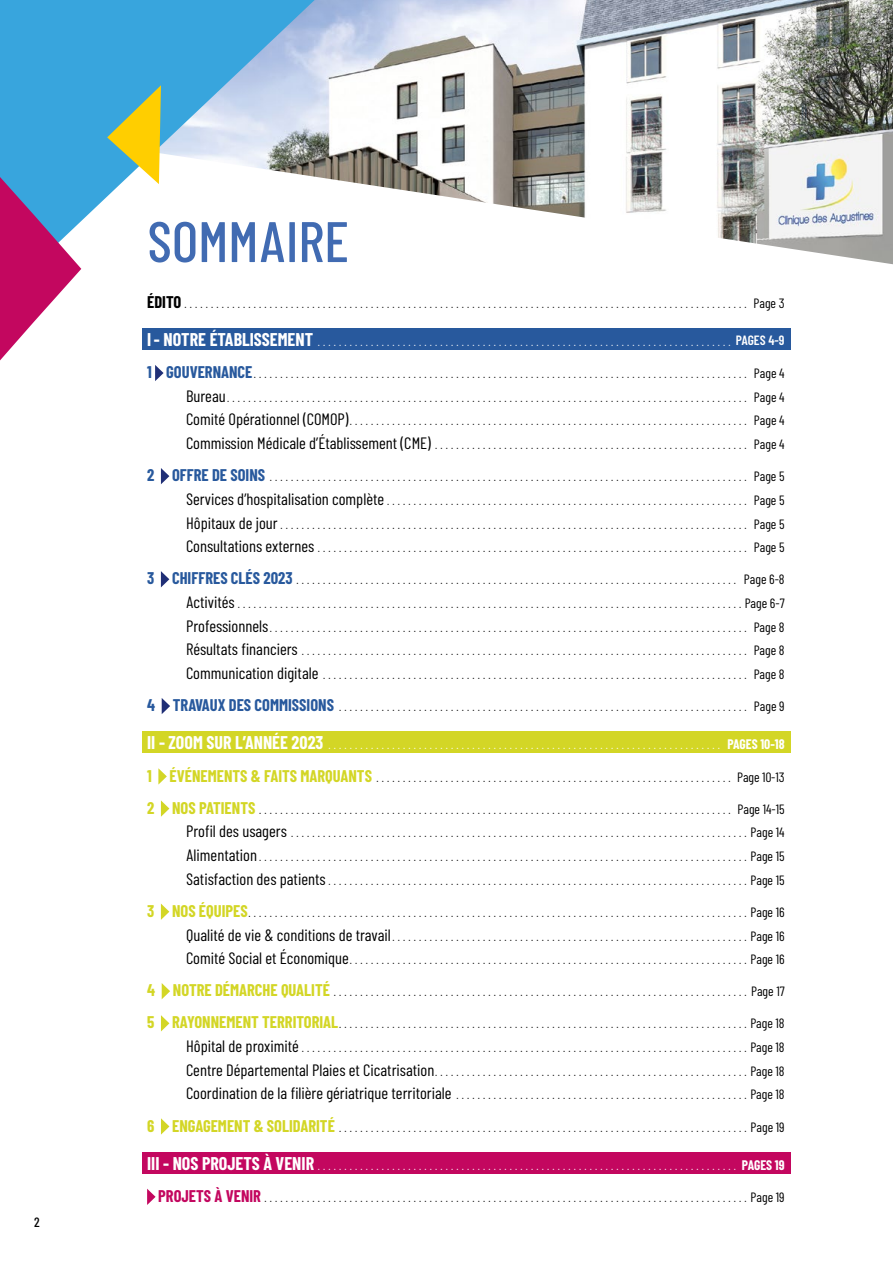
<style>
.page{position:relative;width:893px;height:1263px;background:#fff}
.page>*{position:absolute;margin:0;border:0;box-sizing:border-box;transform-origin:0 0}
.t1{font:500 57px "Barlow Condensed";color:#416bb2}
.t2{font:500 13.5px "Barlow Condensed";color:#000}
.t3{font:10.5px "Barlow Condensed";color:#000}
.t4{font:10.5px "Barlow Condensed";color:#fff}
.s1{font-weight:700;font-size:16.5px}
.s2{font-size:13.5px}
.s3{font-weight:700;font-size:18px}
.s4{font-weight:600;font-size:13.5px}
.s5{font-weight:700;font-size:16.5px;color:#28599d}
.s6{font-size:16.5px}
.s7{font-weight:700;font-size:13.5px}
.s8{font-weight:700;font-size:16.5px;color:#d3d626}
.s9{font-weight:700;font-size:16.5px;color:#c3075f}
</style>
<div class="page">
<img style="left:315px;top:0;width:578px;height:264px">
<svg style="left:0;top:0;width:315px;height:269px"></svg>
<svg style="left:107px;top:85px;width:54px;height:99px;background:#a7bf73"></svg>
<div style="left:143px;top:328px;width:648px;height:22px;background:#28599d"></div>
<div style="left:143px;top:731px;width:648px;height:22px;background:#d3d626"></div>
<div style="left:143px;top:1152px;width:648px;height:21px;background:#c3075f"></div>
<svg style="left:155px;top:365px;width:9px;height:16px"></svg>
<svg style="left:161px;top:468px;width:8px;height:16px"></svg>
<svg style="left:161px;top:571px;width:8px;height:16px"></svg>
<svg style="left:162px;top:698px;width:8px;height:16px"></svg>
<svg style="left:158px;top:768px;width:9px;height:16px"></svg>
<svg style="left:161px;top:800px;width:8px;height:17px"></svg>
<svg style="left:161px;top:903px;width:8px;height:17px"></svg>
<svg style="left:162px;top:983px;width:8px;height:16px"></svg>
<svg style="left:161px;top:1015px;width:8px;height:16px"></svg>
<svg style="left:161px;top:1118px;width:8px;height:16px"></svg>
<svg style="left:147px;top:1189px;width:9px;height:16px"></svg>
<svg style="left:0;top:177px;width:81px;height:183px"></svg>
<p class="t2" style="left:34px;top:1214px;width:7px">2</p>
<h1 class="t1" style="left:147px;top:206px;width:203px">SOMMAIRE</h1>
<p class="t3" style="left:147px;top:297px;width:639px"><span class="s1">ÉDITO</span>.......................................................................................................... <span class="s2">Page 3</span></p>
<p class="t4" style="left:147px;top:336px;width:639px"><span class="s3">I- NOTRE ÉTABLISSEMENT</span> .............................................................................. <span class="s4">PAGES 4-9</span></p>
<p class="t3" style="left:147px;top:368px;width:639px"><span class="s5">1 GOUVERNANCE</span>............................................................................................. <span class="s2">Page 4</span></p>
<p class="t3" style="left:186px;top:391px;width:600px"><span class="s6">Bureau</span>.................................................................................................. <span class="s2">Page 4</span></p>
<p class="t3" style="left:186px;top:415px;width:600px"><span class="s6">Comité Opérationnel (COMOP)</span>........................................................................... <span class="s2">Page 4</span></p>
<p class="t3" style="left:186px;top:439px;width:600px"><span class="s6">Commission Médicale d’Établissement (CME)</span> ........................................................... <span class="s2">Page 4</span></p>
<p class="t3" style="left:147px;top:471px;width:639px"><span class="s5">2 OFFRE DE SOINS</span> .......................................................................................... <span class="s2">Page 5</span></p>
<p class="t3" style="left:186px;top:495px;width:600px"><span class="s6">Services d’hospitalisation complète</span>.................................................................... <span class="s2">Page 5</span></p>
<p class="t3" style="left:186px;top:518px;width:600px"><span class="s6">Hôpitaux de jour</span>........................................................................................ <span class="s2">Page 5</span></p>
<p class="t3" style="left:186px;top:542px;width:600px"><span class="s6">Consultations externes</span>................................................................................. <span class="s2">Page 5</span></p>
<p class="t3" style="left:147px;top:574px;width:639px"><span class="s5">3 CHIFFRES CLÉS 2023</span>................................................................................... <span class="s2">Page 6-8</span></p>
<p class="t3" style="left:186px;top:598px;width:600px"><span class="s6">Activités</span>...............................................................................................<span class="s2">Page 6-7</span></p>
<p class="t3" style="left:186px;top:621px;width:600px"><span class="s6">Professionnels</span>.......................................................................................... <span class="s2">Page 8</span></p>
<p class="t3" style="left:186px;top:645px;width:600px"><span class="s6">Résultats financiers</span>.................................................................................... <span class="s2">Page 8</span></p>
<p class="t3" style="left:186px;top:669px;width:600px"><span class="s6">Communication digitale</span> ................................................................................ <span class="s2">Page 8</span></p>
<p class="t3" style="left:147px;top:701px;width:639px"><span class="s5">4 TRAVAUX DES COMMISSIONS</span> ............................................................................. <span class="s2">Page 9</span></p>
<p class="t4" style="left:147px;top:739px;width:639px"><span class="s3">II - ZOOM SUR L’ANNÉE 2023</span> .......................................................................... <span class="s7">PAGES 10-18</span></p>
<p class="t3" style="left:147px;top:771px;width:639px"><span class="s8">1 ÉVÉNEMENTS &amp; FAITS MARQUANTS</span> ................................................................... <span class="s2">Page 10-13</span></p>
<p class="t3" style="left:147px;top:803px;width:639px"><span class="s8">2 NOS PATIENTS</span>......................................................................................... <span class="s2">Page 14-15</span></p>
<p class="t3" style="left:186px;top:827px;width:600px"><span class="s6">Profil des usagers</span>......................................................................................<span class="s2">Page 14</span></p>
<p class="t3" style="left:186px;top:851px;width:600px"><span class="s6">Alimentation</span>............................................................................................<span class="s2">Page 15</span></p>
<p class="t3" style="left:186px;top:874px;width:600px"><span class="s6">Satisfaction des patients</span>...............................................................................<span class="s2">Page 15</span></p>
<p class="t3" style="left:147px;top:906px;width:639px"><span class="s8">3 NOS ÉQUIPES</span>..............................................................................................<span class="s2">Page 16</span></p>
<p class="t3" style="left:186px;top:930px;width:600px"><span class="s6">Qualité de vie &amp; conditions de travail</span>...................................................................<span class="s2">Page 16</span></p>
<p class="t3" style="left:186px;top:954px;width:600px"><span class="s6">Comité Social et Économique</span>...........................................................................<span class="s2">Page 16</span></p>
<p class="t3" style="left:147px;top:986px;width:639px"><span class="s8">4 NOTRE DÉMARCHE QUALITÉ</span>.............................................................................. <span class="s2">Page 17</span></p>
<p class="t3" style="left:147px;top:1018px;width:639px"><span class="s8">5 RAYONNEMENT TERRITORIAL</span>.............................................................................<span class="s2">Page 18</span></p>
<p class="t3" style="left:186px;top:1042px;width:600px"><span class="s6">Hôpital de proximité</span>....................................................................................<span class="s2">Page 18</span></p>
<p class="t3" style="left:186px;top:1065px;width:600px"><span class="s6">Centre Départemental Plaies et Cicatrisation</span>...........................................................<span class="s2">Page 18</span></p>
<p class="t3" style="left:186px;top:1089px;width:600px"><span class="s6">Coordination de la filière gériatrique territoriale</span> .......................................................<span class="s2">Page 18</span></p>
<p class="t3" style="left:147px;top:1121px;width:639px"><span class="s8">6 ENGAGEMENT &amp; SOLIDARITÉ</span>.............................................................................<span class="s2">Page 19</span></p>
<p class="t4" style="left:147px;top:1159px;width:639px"><span class="s3">III - NOS PROJETS À VENIR</span>............................................................................... <span class="s7">PAGES 19</span></p>
<p class="t3" style="left:158px;top:1192px;width:628px"><span class="s9">PROJETS À VENIR</span>...........................................................................................<span class="s2">Page 19</span></p>
</div>
